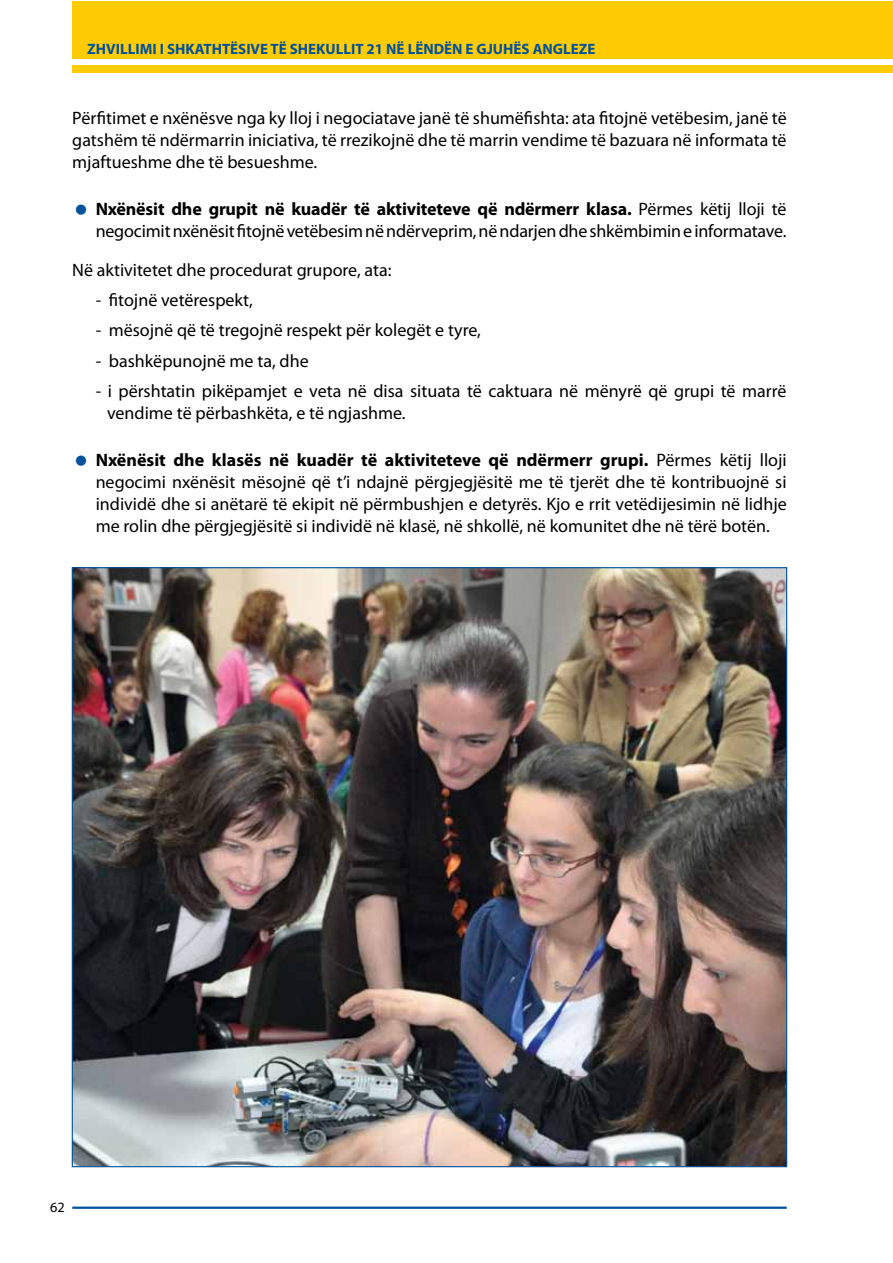
<style>
.page{position:relative;width:893px;height:1263px;background:#fff}
.page>*{position:absolute;margin:0;border:0;box-sizing:border-box;transform-origin:0 0}
.t1{font:18px/21.8px "Myriad Pro";color:#000;text-align:justify}
.t2{font:700 15px "Myriad Pro";color:#00529c}
.t3{font:14.25px "Myriad Pro";color:#000}
.s1{font-weight:700}
</style>
<div class="page">
<hr style="left:72px;top:1206px;width:715px;height:3px;background:#00529c">
<div style="left:73px;top:1px;width:820px;height:71px;background:#ffcb05"></div>
<div style="left:72px;top:60px;width:821px;height:5px;background:#fff"></div>
<img style="left:74px;top:569px;width:711px;height:596px">
<p class="t2" style="left:87px;top:39px;width:510px">ZHVILLIMI I SHKATHTËSIVE TË SHEKULLIT 21 NË LËNDËN E GJUHËS ANGLEZE</p>
<p class="t1" style="left:72px;top:107px;width:716px">Përfitimet e nxënësve nga ky lloj i negociatave janë të shumëfishta: ata fitojnë vetëbesim, janë të gatshëm të ndërmarrin iniciativa, të rrezikojnë dhe të marrin vendime të bazuara në informata të mjaftueshme dhe të besueshme.</p>
<p class="t1" style="left:96px;top:198px;width:692px"><span class="s1">Nxënësit dhe grupit në kuadër të aktiviteteve që ndërmerr klasa.</span> Përmes këtij lloji të negocimit nxënësit fitojnë vetëbesim në ndërveprim, në ndarjen dhe shkëmbimin e informatave.</p>
<p class="t1" style="left:72px;top:259px;width:321px">Në aktivitetet dhe procedurat grupore, ata:</p>
<p class="t1" style="left:96px;top:289px;width:159px">- fitojnë vetërespekt,</p>
<p class="t1" style="left:96px;top:319px;width:387px">- mësojnë që të tregojnë respekt për kolegët e tyre,</p>
<p class="t1" style="left:96px;top:349px;width:215px">- bashkëpunojnë me ta, dhe</p>
<p class="t1" style="left:107px;top:380px;width:681px;text-indent:-11px">- i përshtatin pikëpamjet e veta në disa situata të caktuara në mënyrë që grupi të marrë vendime të përbashkëta, e të ngjashme.</p>
<p class="t1" style="left:96px;top:449px;width:693px"><span class="s1">Nxënësit dhe klasës në kuadër të aktiviteteve që ndërmerr grupi.</span> Përmes këtij lloji negocimi nxënësit mësojnë që t’i ndajnë përgjegjësitë me të tjerët dhe të kontribuojnë si individë dhe si anëtarë të ekipit në përmbushjen e detyrës. Kjo e rrit vetëdijesimin në lidhje me rolin dhe përgjegjësitë si individë në klasë, në shkollë, në komunitet dhe në tërë botën.</p>
<p class="t3" style="left:50px;top:1199px;width:16px">62</p>
</div>
